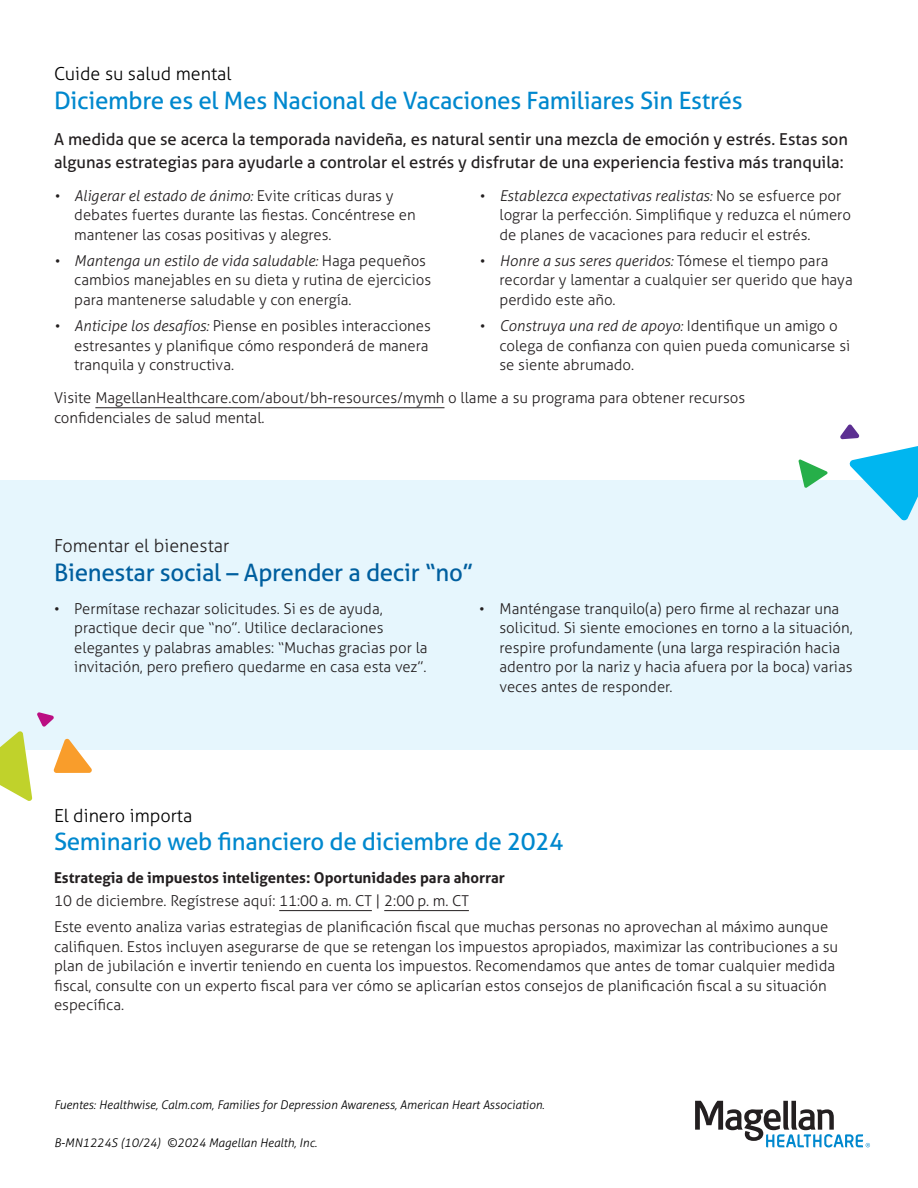
<style>
.page{position:relative;width:918px;height:1188px;background:#fff}
.page>*{position:absolute;margin:0;border:0;box-sizing:border-box;transform-origin:0 0}
.Back_section_headline{font:24px "Aller";letter-spacing:-.01em;color:#0088ce}
.Back_section_headline-2{font:24px "Aller";letter-spacing:-.01em;color:#005f9f}
.Back_section_name{font:300 18px "Aller";color:#000}
.Back_section_name-2{font:300 18px "Aller";color:#231f20}
.Intro_text{font:16.5px/22.5px "Aller";color:#231f20}
.Body_copy{font:300 15px/19.5px "Aller";color:#231f20}
.Webinar{font:700 15px "Aller";color:#231f20}
.Date{font:300 15px "Aller";color:#231f20}
.Footer_Item_Code_Copyright{font:italic 300 12px "Aller";color:#000}
.s1{font-style:italic}
</style>
<div class="page">
<svg style="left:695px;top:1101px;width:175px;height:47px"></svg>
<div style="left:0;top:480px;width:918px;height:270px;background:#e6f6fd"></div>
<svg style="left:0;top:712px;width:92px;height:89px"></svg>
<svg style="left:798px;top:459px;width:30px;height:29px"></svg>
<svg style="left:840px;top:424px;width:78px;height:97px"></svg>
<hr style="left:95px;top:407px;width:350px;height:1px;background:#231f20">
<hr style="left:279px;top:910px;width:93px;height:1px;background:#231f20">
<hr style="left:384px;top:910px;width:85px;height:1px;background:#231f20">
<p class="Back_section_name" style="left:54px;top:63px;width:179px">Cuide su salud mental</p>
<p class="Back_section_headline" style="left:54px;top:86px;width:690px">Diciembre es el Mes Nacional de Vacaciones Familiares Sin Estrés</p>
<p class="Intro_text" style="left:54px;top:128px;width:796px">A medida que se acerca la temporada navideña, es natural sentir una mezcla de emoción y estrés. Estas son algunas estrategias para ayudarle a controlar el estrés y disfrutar de una experiencia festiva más tranquila:</p>
<p class="Body_copy" style="left:74px;top:186px;width:343px;text-indent:-20px"><span class="s1">• Aligerar el estado de ánimo:</span> Evite críticas duras y debates fuertes durante las fiestas. Concéntrese en mantener las cosas positivas y alegres.</p>
<p class="Body_copy" style="left:74px;top:251px;width:358px;text-indent:-20px"><span class="s1">• Mantenga un estilo de vida saludable:</span> Haga pequeños cambios manejables en su dieta y rutina de ejercicios para mantenerse saludable y con energía.</p>
<p class="Body_copy" style="left:74px;top:316px;width:358px;text-indent:-20px"><span class="s1">• Anticipe los desafíos:</span> Piense en posibles interacciones estresantes y planifique cómo responderá de manera tranquila y constructiva.</p>
<p class="Body_copy" style="left:500px;top:186px;width:353px;text-indent:-20px"><span class="s1">• Establezca expectativas realistas:</span> No se esfuerce por lograr la perfección. Simplifique y reduzca el número de planes de vacaciones para reducir el estrés.</p>
<p class="Body_copy" style="left:500px;top:251px;width:355px;text-indent:-20px"><span class="s1">• Honre a sus seres queridos:</span> Tómese el tiempo para recordar y lamentar a cualquier ser querido que haya perdido este año.</p>
<p class="Body_copy" style="left:500px;top:316px;width:352px;text-indent:-20px"><span class="s1">• Construya una red de apoyo:</span> Identifique un amigo o colega de confianza con quien pueda comunicarse si se siente abrumado.</p>
<p class="Body_copy" style="left:54px;top:388px;width:693px">Visite MagellanHealthcare.com/about/bh-resources/mymh o llame a su programa para obtener recursos confidenciales de salud mental.</p>
<p class="Back_section_name-2" style="left:54px;top:534px;width:177px">Fomentar el bienestar</p>
<p class="Back_section_headline-2" style="left:54px;top:557px;width:421px">Bienestar social – Aprender a decir “no”</p>
<p class="Body_copy" style="left:74px;top:598px;width:355px;text-indent:-20px">• Permítase rechazar solicitudes. Si es de ayuda, practique decir que “no”. Utilice declaraciones elegantes y palabras amables: “Muchas gracias por la invitación, pero prefiero quedarme en casa esta vez”.</p>
<p class="Body_copy" style="left:500px;top:598px;width:355px;text-indent:-20px">• Manténgase tranquilo(a) pero firme al rechazar una solicitud. Si siente emociones en torno a la situación, respire profundamente (una larga respiración hacia adentro por la nariz y hacia afuera por la boca) varias veces antes de responder.</p>
<p class="Back_section_name" style="left:54px;top:804px;width:140px">El dinero importa</p>
<p class="Back_section_headline" style="left:54px;top:827px;width:511px">Seminario web financiero de diciembre de 2024</p>
<p class="Webinar" style="left:54px;top:868px;width:452px">Estrategia de impuestos inteligentes: Oportunidades para ahorrar</p>
<p class="Date" style="left:54px;top:891px;width:416px">10 de diciembre. Regístrese aquí: 11:00 a. m. CT | 2:00 p. m. CT</p>
<p class="Body_copy" style="left:54px;top:917px;width:786px">Este evento analiza varias estrategias de planificación fiscal que muchas personas no aprovechan al máximo aunque califiquen. Estos incluyen asegurarse de que se retengan los impuestos apropiados, maximizar las contribuciones a su plan de jubilación e invertir teniendo en cuenta los impuestos. Recomendamos que antes de tomar cualquier medida fiscal, consulte con un experto fiscal para ver cómo se aplicarían estos consejos de planificación fiscal a su situación específica.</p>
<p class="Footer_Item_Code_Copyright" style="left:54px;top:1097px;width:492px">Fuentes: Healthwise, Calm.com, Families for Depression Awareness, American Heart Association.</p>
<p class="Footer_Item_Code_Copyright" style="left:54px;top:1135px;width:265px">B-MN1224S (10/24) ©2024 Magellan Health, Inc.</p>
</div>
